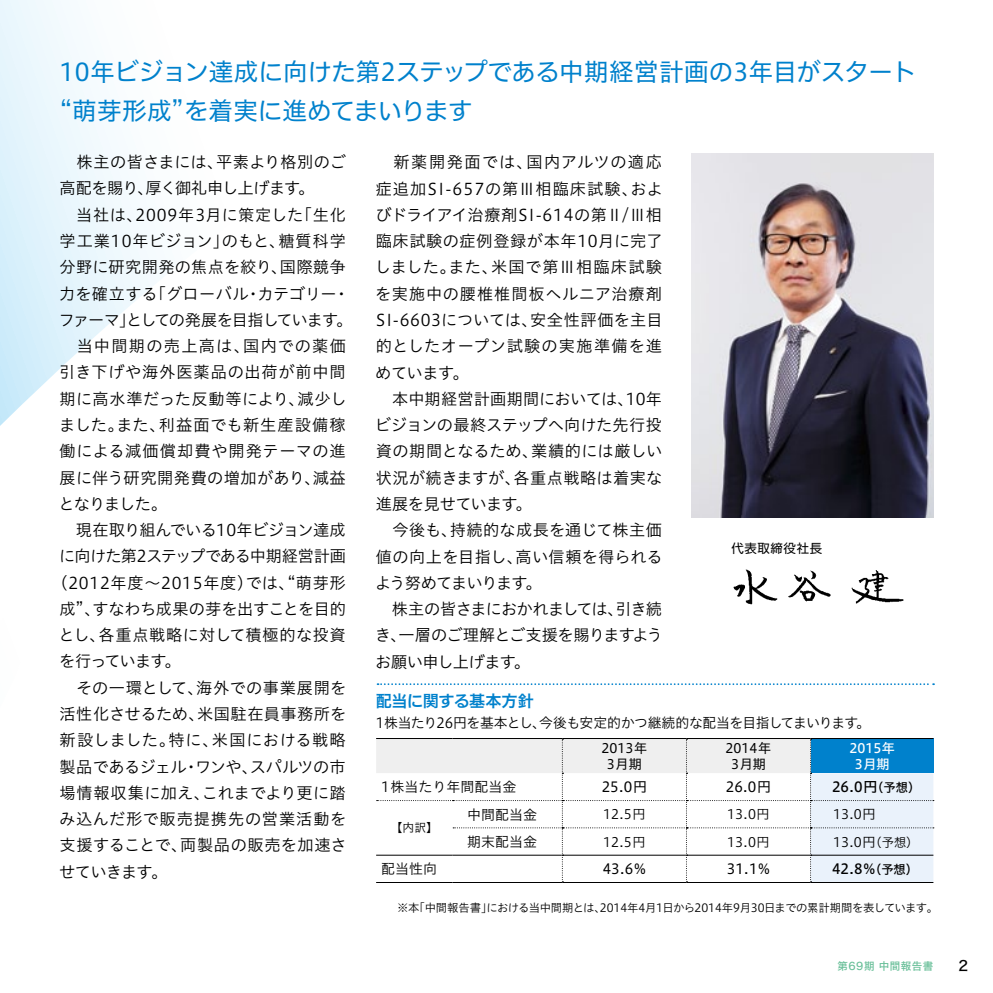
<style>
.page{position:relative;width:993px;height:993px;background:#fff}
.page>*{position:absolute;margin:0;border:0;box-sizing:border-box;transform-origin:0 0}
.t1{font:24.5px/38.5px "Hiragino UD Sans F Std W4";letter-spacing:-.01em;color:#0081cc}
.t2{font:16.1px/26.2px "Hiragino UD Sans Std N W3";letter-spacing:.015em;color:#000}
.t3{font:16.1px "Hiragino UD Sans Std N W3";letter-spacing:.045em;color:#000}
.t4{font:16.1px "Hiragino UD Sans Std N W3";letter-spacing:-.035em;color:#000}
.t5{font:16.1px "Hiragino UD Sans Std N W3";letter-spacing:-.05em;color:#000}
.t6{font:16.1px "Hiragino UD Sans Std N W3";letter-spacing:.04em;color:#000}
.t7{font:16.1px "Hiragino UD Sans Std N W3";letter-spacing:-.06em;color:#000}
.t8{font:16.1px "Hiragino UD Sans Std N W3";letter-spacing:.055em;color:#000}
.t9{font:16.1px "Hiragino UD Sans Std N W3";letter-spacing:-.02em;color:#000}
.t10{font:16.1px "Hiragino UD Sans Std N W3";letter-spacing:-.03em;color:#000}
.t11{font:16.1px "Hiragino UD Sans Std N W3";letter-spacing:-.005em;color:#000}
.t12{font:16.1px "Hiragino UD Sans Std N W3";letter-spacing:.07em;color:#000}
.t13{font:16.1px "Hiragino UD Sans Std N W3";letter-spacing:.075em;color:#000}
.t14{font:16.1px "Hiragino UD Sans Std N W3";letter-spacing:.05em;color:#000}
.t15{font:16.1px "Hiragino UD Sans F Std W6";letter-spacing:-.025em;color:#0081cc}
.t16{font:14px "Hiragino UD Sans Std N W3";letter-spacing:-.035em;color:#000}
.t17{font:14px "Hiragino UD Sans Std N W3";color:#000}
.t18{font:14px "Hiragino UD Sans Std N W4";color:#000}
.t19{font:14px "Hiragino UD Sans F Std W5";color:#000}
.t20{font:14px "Hira Kaku Std W5";color:#000}
.t21{font:13.12px "Hiragino UD Sans Std N W3";letter-spacing:.025em;color:#000}
.t22{font:13.12px/16.1px "Hiragino UD Sans F Std W4";color:#000;text-align:center}
.t23{font:13.12px "Hiragino UD Sans F Std W3";letter-spacing:.025em;color:#000}
.t24{font:13.12px/16.1px "Hiragino UD Sans F Std W5";color:#fff;text-align:center}
.t25{font:12.42px "UD Shin Go Pro";letter-spacing:.05em;color:#000}
.t26{font:11.72px "Hiragino UD Sans Std N W3";color:#000}
.t27{font:11.38px "Hiragino UD Sans Std N W3";letter-spacing:-.035em;color:#000}
.t28{font:10.5px "Hira Kaku Std W5";letter-spacing:.05em;color:#66be97}
.s1{font-size:12.25px}
</style>
<div class="page">
<svg style="left:377px;top:683px;width:556px;height:1px"></svg>
<img style="left:733px;top:569px;width:171px;height:36px">
<img style="left:691px;top:154px;width:242px;height:363px">
<svg style="left:376px;top:738px;width:557px;height:144px"></svg>
<h1 class="t1" style="left:60px;top:51px;width:857px">10年ビジョン達成に向けた第2ステップである中期経営計画の3年目がスタート“萌芽形成”を着実に進めてまいります</h1>
<p class="t11" style="left:60px;top:150px;width:288px">　株主の皆さまには、平素より格別のご</p>
<p class="t4" style="left:60px;top:176px;width:257px">高配を賜り、厚く御礼申し上げます。</p>
<p class="t6" style="left:60px;top:202px;width:288px">　当社は、2009年3月に策定した「生化</p>
<p class="t8" style="left:60px;top:229px;width:288px">学工業10年ビジョン」のもと、糖質科学</p>
<p class="t2" style="left:60px;top:253px;width:287px">分野に研究開発の焦点を絞り、国際競争</p>
<p class="t2" style="left:59px;top:279px;width:292px">力を確立する「グローバル・カテゴリー・</p>
<p class="t7" style="left:59px;top:307px;width:295px">ファーマ」としての発展を目指しています。</p>
<p class="t13" style="left:60px;top:334px;width:288px">　当中間期の売上高は、国内での薬価</p>
<p class="t14" style="left:59px;top:360px;width:288px">引き下げや海外医薬品の出荷が前中間</p>
<p class="t2" style="left:60px;top:384px;width:288px">期に高水準だった反動等により、減少し</p>
<p class="t12" style="left:59px;top:412px;width:288px">ました。また、利益面でも新生産設備稼</p>
<p class="t3" style="left:60px;top:439px;width:287px">働による減価償却費や開発テーマの進</p>
<p class="t2" style="left:60px;top:463px;width:288px">展に伴う研究開発費の増加があり、減益</p>
<p class="t2" style="left:58px;top:489px;width:110px">となりました。</p>
<p class="t4" style="left:60px;top:517px;width:287px">　現在取り組んでいる10年ビジョン達成</p>
<p class="t5" style="left:59px;top:544px;width:288px">に向けた第2ステップである中期経営計画</p>
<p class="t3" style="left:51px;top:570px;width:296px">（2012年度～2015年度）では、“萌芽形</p>
<p class="t9" style="left:60px;top:596px;width:288px">成”、すなわち成果の芽を出すことを目的</p>
<p class="t2" style="left:58px;top:621px;width:289px">とし、各重点戦略に対して積極的な投資</p>
<p class="t5" style="left:59px;top:649px;width:123px">を行っています。</p>
<p class="t2" style="left:60px;top:673px;width:288px">　その一環として、海外での事業展開を</p>
<p class="t2" style="left:60px;top:699px;width:288px">活性化させるため、米国駐在員事務所を</p>
<p class="t2" style="left:60px;top:726px;width:288px">新設しました。特に、米国における戦略</p>
<p class="t10" style="left:60px;top:754px;width:287px">製品であるジェル・ワンや、スパルツの市</p>
<p class="t2" style="left:60px;top:778px;width:287px">場情報収集に加え、これまでより更に踏</p>
<p class="t3" style="left:59px;top:806px;width:288px">み込んだ形で販売提携先の営業活動を</p>
<p class="t2" style="left:60px;top:831px;width:288px">支援することで、両製品の販売を加速さ</p>
<p class="t2" style="left:59px;top:857px;width:110px">せていきます。</p>
<p class="t2" style="left:374px;top:148px;width:290px">　新薬開発面では、国内アルツの適応症追加SI-657の第Ⅲ相臨床試験、およびドライアイ治療剤SI-614の第Ⅱ/Ⅲ相臨床試験の症例登録が本年10月に完了しました。また、米国で第Ⅲ相臨床試験を実施中の腰椎椎間板ヘルニア治療剤<br>SI-6603については、安全性評価を主目的としたオープン試験の実施準備を進めています。<br>　本中期経営計画期間においては、10年ビジョンの最終ステップへ向けた先行投資の期間となるため、業績的には厳しい状況が続きますが、各重点戦略は着実な進展を見せています。<br>　今後も、持続的な成長を通じて株主価値の向上を目指し、高い信頼を得られるよう努めてまいります。<br>　株主の皆さまにおかれましては、引き続き、一層のご理解とご支援を賜りますようお願い申し上げます。</p>
<p class="t25" style="left:731px;top:538px;width:92px">代表取締役社長</p>
<p class="t15" style="left:375px;top:688px;width:160px">配当に関する基本方針</p>
<p class="t16" style="left:375px;top:711px;width:496px">1株当たり26円を基本とし、今後も安定的かつ継続的な配当を目指してまいります。</p>
<p class="t22" style="left:601px;top:739px;width:47px">2013年<br>3月期</p>
<p class="t22" style="left:725px;top:739px;width:47px">2014年<br>3月期</p>
<p class="t24" style="left:849px;top:739px;width:47px">2015年<br>3月期</p>
<p class="t17" style="left:381px;top:775px;width:137px">1株当たり年間配当金</p>
<p class="t18" style="left:601px;top:775px;width:47px">25.0円</p>
<p class="t18" style="left:725px;top:775px;width:47px">26.0円</p>
<p class="t19" style="left:831px;top:775px;width:90px">26.0円<span class="s1">（予想）</span></p>
<p class="t26" style="left:390px;top:818px;width:49px">【内訳】</p>
<p class="t17" style="left:467px;top:803px;width:71px">中間配当金</p>
<p class="t21" style="left:603px;top:804px;width:44px">12.5円</p>
<p class="t21" style="left:727px;top:804px;width:44px">13.0円</p>
<p class="t23" style="left:832px;top:804px;width:44px">13.0円</p>
<p class="t17" style="left:467px;top:830px;width:71px">期末配当金</p>
<p class="t21" style="left:603px;top:831px;width:44px">12.5円</p>
<p class="t21" style="left:727px;top:831px;width:44px">13.0円</p>
<p class="t23" style="left:832px;top:831px;width:87px">13.0円<span class="s1">（予想）</span></p>
<p class="t17" style="left:381px;top:858px;width:57px">配当性向</p>
<p class="t18" style="left:602px;top:858px;width:45px">43.6%</p>
<p class="t18" style="left:726px;top:858px;width:45px">31.1%</p>
<p class="t19" style="left:831px;top:857px;width:88px">42.8%<span class="s1">（予想）</span></p>
<p class="t27" style="left:397px;top:899px;width:542px">※本「中間報告書」における当中間期とは、2014年4月1日から2014年9月30日までの累計期間を表しています。</p>
<p class="t28" style="left:837px;top:957px;width:97px">第69期 中間報告書</p>
<p class="t20" style="left:958px;top:954px;width:11px">2</p>
</div>
